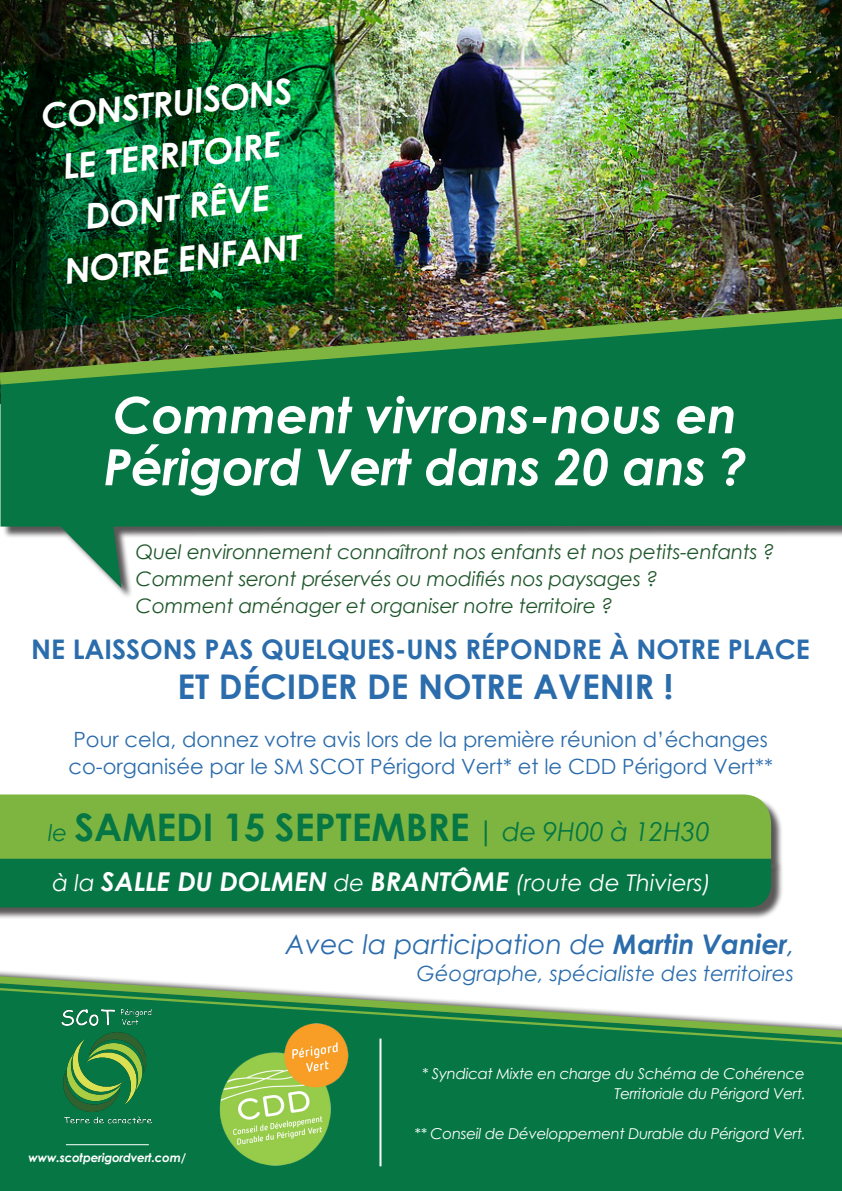
<style>
.page{position:relative;width:842px;height:1191px;background:#fff}
.page>*{position:absolute;margin:0;border:0;box-sizing:border-box;transform-origin:0 0}
.t1{font:italic 700 50px "Century Gothic";letter-spacing:-.01em;color:#fff}
.t2{font:700 38px "Century Gothic";color:#057644}
.t3{font:italic 700 35px "Century Gothic";color:#fff}
.t4{font:700 34px "Century Gothic";color:#2b6cac}
.t5{font:700 27px "Century Gothic";color:#2b6cac}
.t6{font:italic 27px "Century Gothic";color:#2b6cac}
.t7{font:italic 23px "Century Gothic";color:#fff}
.t8{font:21px "Century Gothic";color:#2b6cac}
.t9{font:italic 21px "Century Gothic";color:#2b6cac}
.t10{font:italic 20px "Century Gothic";letter-spacing:-.01em;color:#1f572b}
.t11{font:italic 15px/20px "Century Gothic";letter-spacing:-.02em;color:#fff;text-align:right}
.t12{font:italic 700 12px "Century Gothic";letter-spacing:-.02em;color:#fff}
.s1{font-weight:400;font-style:italic;font-size:23px}
.s2{font-weight:400;font-size:28px}
.s3{font-weight:400;font-style:italic;font-size:26px}
.s4{font-weight:700;font-size:26px}
.s5{font-weight:700}
</style>
<div class="page">
<div style="left:0;top:794px;width:771px;height:64px;background:#7eb540"></div>
<div style="left:0;top:860px;width:783px;height:60px;background:#231f20;opacity:.75"></div>
<div style="left:0;top:858px;width:771px;height:49px;background:#057644"></div>
<svg style="left:0;top:979px;width:842px;height:212px;background:#2d8b5c"></svg>
<img style="left:0;top:0;width:842px;height:404px">
<svg style="left:0;top:25px;width:335px;height:274px;background:#075b26"></svg>
<img style="left:60px;top:1006px;width:91px;height:119px">
<img style="left:210px;top:1019px;width:149px;height:153px">
<div style="left:2px;top:295px;width:840px;height:304px;background:#231f20;opacity:.75"></div>
<svg style="left:1px;top:391px;width:841px;height:197px;fill:#057644"></svg>
<img style="left:0;top:299px;width:842px;height:92px">
<hr style="left:66px;top:1144px;width:83px;height:1px;background:#fff">
<hr style="left:379px;top:1038px;width:2px;height:128px;background:#fff">
<p class="t3" style="left:39px;top:90px;width:254px;rotate:-6deg">CONSTRUISONS</p>
<p class="t3" style="left:60px;top:140px;width:221px;rotate:-6deg">LE TERRITOIRE</p>
<p class="t3" style="left:83px;top:190px;width:187px;rotate:-6deg">DONT RÊVE</p>
<p class="t3" style="left:62px;top:245px;width:240px;rotate:-6deg">NOTRE ENFANT</p>
<p class="t1" style="left:113px;top:377px;width:625px">Comment vivrons-nous en</p>
<p class="t1" style="left:104px;top:429px;width:645px">Périgord Vert dans 20 ans ?</p>
<p class="t10" style="left:136px;top:537px;width:640px">Quel environnement connaîtront nos enfants et nos petits-enfants ?</p>
<p class="t10" style="left:136px;top:564px;width:523px">Comment seront préservés ou modifiés nos paysages ?</p>
<p class="t10" style="left:136px;top:591px;width:479px">Comment aménager et organiser notre territoire ?</p>
<p class="t5" style="left:31px;top:629px;width:780px">NE LAISSONS PAS QUELQUES-UNS RÉPONDRE À NOTRE PLACE</p>
<p class="t4" style="left:177px;top:661px;width:497px">ET DÉCIDER DE NOTRE AVENIR !</p>
<p class="t8" style="left:74px;top:724px;width:696px">Pour cela, donnez votre avis lors de la première réunion d’échanges</p>
<p class="t8" style="left:68px;top:751px;width:706px">co-organisée par le SM SCOT Périgord Vert* et le CDD Périgord Vert**</p>
<p class="t2" style="left:48px;top:798px;width:663px"><span class="s1">le</span> SAMEDI 15 SEPTEMBRE <span class="s2">|</span> <span class="s3">de 9H00 à 12H30</span></p>
<p class="t7" style="left:53px;top:866px;width:660px">à la <span class="s4">SALLE DU DOLMEN</span> de <span class="s4">BRANTÔME</span> (route de Thiviers)</p>
<p class="t6" style="left:285px;top:925px;width:511px">Avec la participation de <span class="s5">Martin Vanier</span>,</p>
<p class="t9" style="left:417px;top:958px;width:379px">Géographe, spécialiste des territoires</p>
<p class="t12" style="left:29px;top:1149px;width:159px">www.scotperigordvert.com/</p>
<p class="t11" style="left:422px;top:1063px;width:385px">* Syndicat Mixte en charge du Schéma de Cohérence<br>Territoriale du Périgord Vert.</p>
<p class="t11" style="left:415px;top:1123px;width:393px">** Conseil de Développement Durable du Périgord Vert.</p>
</div>
